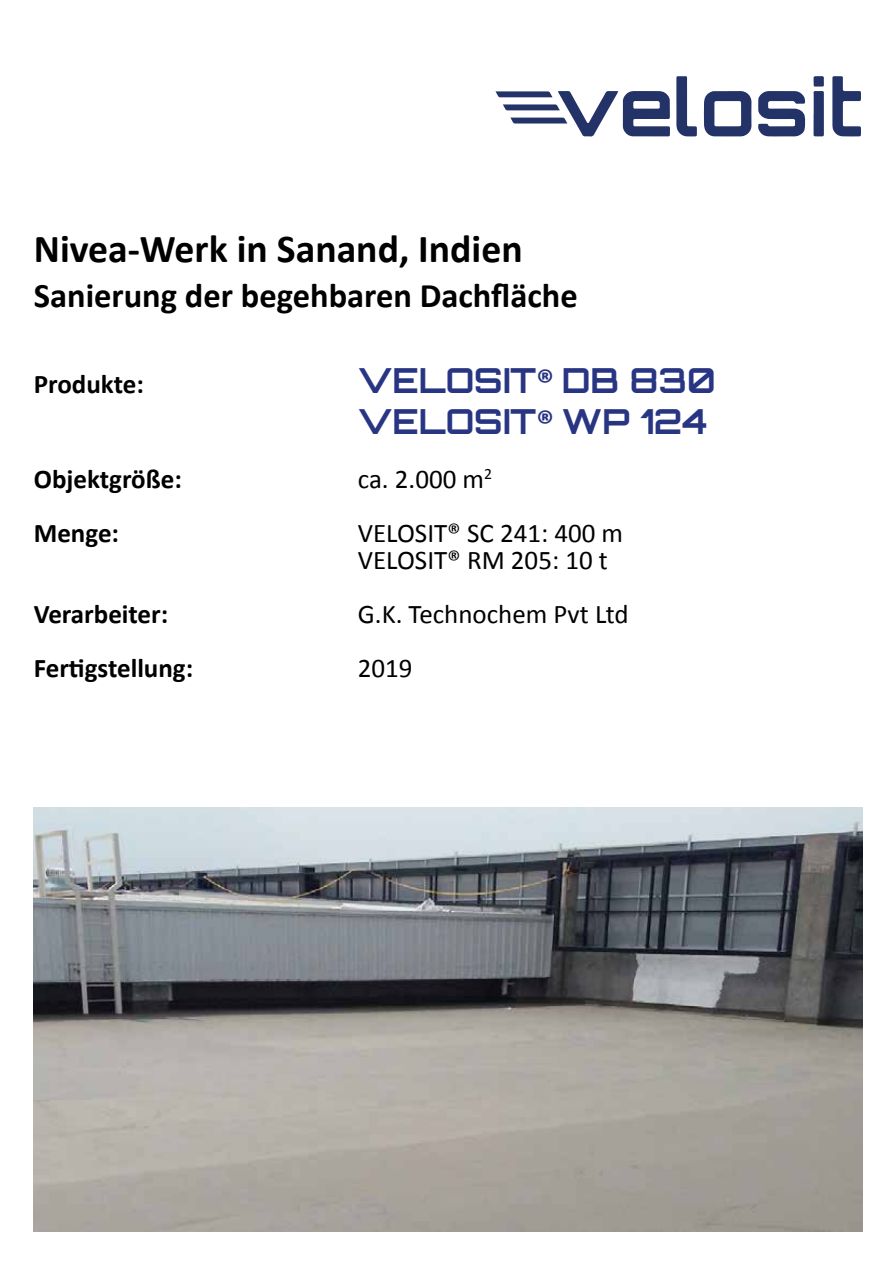
<style>
.page{position:relative;width:893px;height:1263px;background:#fff}
.page>*{position:absolute;margin:0;border:0;box-sizing:border-box;transform-origin:0 0}
.t1{font:700 39.75px "Calibri";color:#000}
.t2{font:700 34.5px "Calibri";color:#000}
.t3{font:700 34.5px/41.4px "Orbitron";color:#283583}
.t4{font:27px/27px "Calibri";color:#000}
.t5{font:700 27px "Calibri";color:#000}
.s1{font-family:"Calibri"}
</style>
<div class="page">
<svg style="left:758px;top:91px;width:47px;height:45px"></svg>
<svg style="left:704px;top:91px;width:48px;height:45px"></svg>
<svg style="left:832px;top:76px;width:29px;height:60px"></svg>
<svg style="left:676px;top:76px;width:21px;height:60px"></svg>
<svg style="left:813px;top:76px;width:11px;height:60px"></svg>
<svg style="left:495px;top:91px;width:175px;height:45px"></svg>
<img style="left:34px;top:808px;width:828px;height:423px">
<h1 class="t1" style="left:34px;top:220px;width:490px">Nivea-Werk in Sanand, Indien</h1>
<p class="t2" style="left:34px;top:271px;width:545px">Sanierung der begehbaren Dachfläche</p>
<p class="t5" style="left:34px;top:365px;width:112px">Produkte:</p>
<p class="t3" style="left:358px;top:359px;width:360px">VELOSIT<span class="s1">®</span> DB 830<br>VELOSIT<span class="s1">®</span> WP 124</p>
<p class="t5" style="left:34px;top:460px;width:150px">Objektgröße:</p>
<p class="t4" style="left:358px;top:465px;width:136px">ca. 2.000 m<sup>2</sup></p>
<p class="t5" style="left:34px;top:514px;width:87px">Menge:</p>
<p class="t4" style="left:358px;top:519px;width:267px">VELOSIT® SC 241: 400 m<br>VELOSIT® RM 205: 10 t</p>
<p class="t5" style="left:34px;top:595px;width:136px">Verarbeiter:</p>
<p class="t4" style="left:358px;top:600px;width:272px">G.K. Technochem Pvt Ltd</p>
<p class="t5" style="left:34px;top:649px;width:161px">Fertigstellung:</p>
<p class="t4" style="left:358px;top:654px;width:56px">2019</p>
</div>
